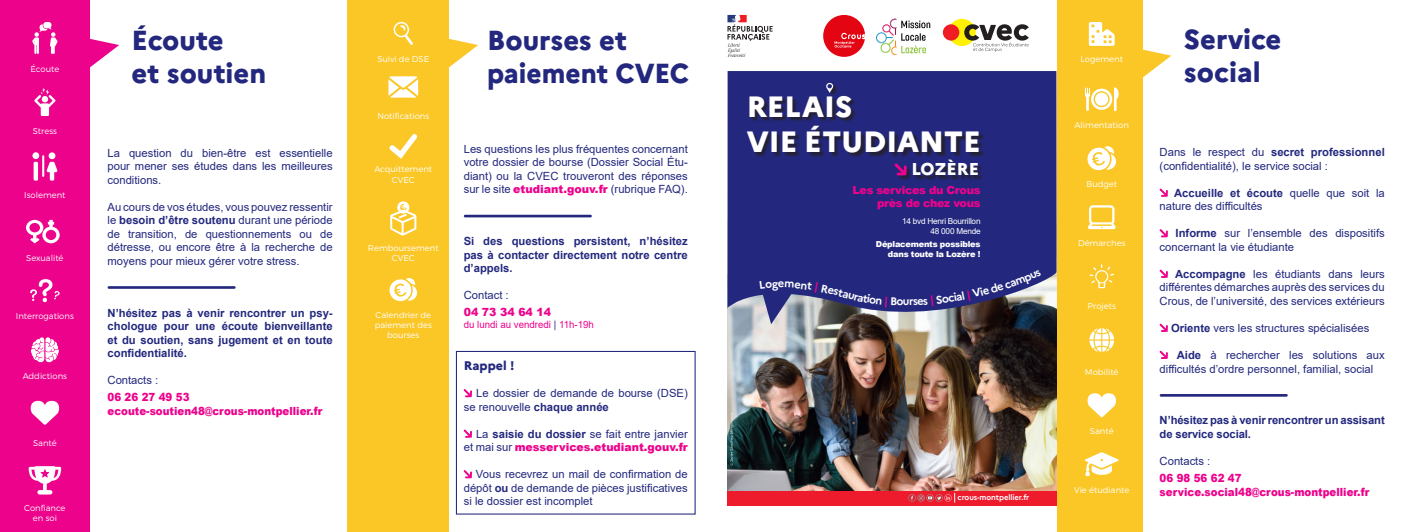
<style>
.page{position:relative;width:1404px;height:532px;background:#fff}
.page>*{position:absolute;margin:0;border:0;box-sizing:border-box;transform-origin:0 0}
.t1{font:800 29.25px/35.1px "Marianne";color:#fff}
.t2{font:800 27.5px/33px "Marianne";color:#23287e}
.t3{font:800 17.12px "Marianne";color:#fff}
.t4{font:800 12.5px "Marianne";color:#23287e}
.t5{font:11.25px/13.5px "Arial";color:#23287e;text-align:justify}
.t6{font:700 11.25px/13.5px "Arial";color:#23287e;text-align:justify}
.t7{font:900 11.25px/13.5px "Arial";color:#ed028c;scale:.91 1}
.t8{font:900 11.25px "Arial";color:#ed028c}
.t9{font:900 11.12px/13.4px "Arial";letter-spacing:-.03em;color:#ed028c;text-align:right}
.t10{font:10px "Arial";color:#ed028c}
.t11{font:300 8.38px/10.1px "Montserrat";color:#fff;text-align:center}
.t12{font:900 8.25px/9.9px "Arial";letter-spacing:-.03em;color:#fff;text-align:right}
.t13{font:8.25px/9.9px "Arial";letter-spacing:-.03em;color:#fff;text-align:right}
.t14{font:700 7.75px "Marianne";letter-spacing:-.01em;color:#fff}
.s1{font-weight:700}
.s2{font-weight:900;color:#ed028c}
.s3{color:#23287e}
</style>
<div class="page">
<img style="left:727px;top:329px;width:329px;height:161px">
<div style="left:727px;top:71px;width:329px;height:258px;background:#23287e"></div>
<svg style="left:730px;top:412px;width:3px;height:53px"></svg>
<div style="left:727px;top:490px;width:329px;height:15px;background:#ee1b2d"></div>
<svg style="left:908px;top:493px;width:47px;height:9px"></svg>
<svg style="left:727px;top:15px;width:45px;height:42px"></svg>
<svg style="left:823px;top:15px;width:42px;height:42px"></svg>
<img style="left:876px;top:18px;width:55px;height:38px">
<div style="left:948px;top:19px;width:27px;height:27px;background:#fff101;border-radius:50%"></div>
<div style="left:942px;top:24px;width:17px;height:17px;background:#ee1d23;border-radius:50%"></div>
<svg style="left:964px;top:24px;width:64px;height:28px"></svg>
<hr style="left:109px;top:286px;width:125px;height:3px;background:#23287e">
<div style="left:456px;top:351px;width:239px;height:163px;border:1px solid #23287e"></div>
<hr style="left:465px;top:215px;width:125px;height:2px;background:#23287e">
<svg style="left:463px;top:389px;width:9px;height:8px"></svg>
<svg style="left:463px;top:429px;width:9px;height:8px"></svg>
<svg style="left:463px;top:470px;width:9px;height:8px"></svg>
<div style="left:747px;top:84px;width:236px;height:73px;background:#231f20;opacity:.75"></div>
<svg style="left:826px;top:83px;width:7px;height:10px"></svg>
<div style="left:895px;top:161px;width:87px;height:20px;background:#231f20;opacity:.75"></div>
<svg style="left:894px;top:163px;width:12px;height:12px"></svg>
<svg style="left:1159px;top:188px;width:8px;height:9px"></svg>
<svg style="left:1159px;top:229px;width:8px;height:8px"></svg>
<svg style="left:1159px;top:269px;width:8px;height:9px"></svg>
<svg style="left:1159px;top:323px;width:8px;height:9px"></svg>
<svg style="left:1159px;top:350px;width:8px;height:9px"></svg>
<hr style="left:1160px;top:394px;width:126px;height:2px;background:#23287e">
<svg style="left:1142px;top:48px;width:29px;height:30px"></svg>
<svg style="left:90px;top:38px;width:29px;height:30px"></svg>
<svg style="left:448px;top:37px;width:30px;height:31px"></svg>
<div style="left:1056px;top:0;width:86px;height:531px;background:#fbc727"></div>
<svg style="left:1088px;top:22px;width:26px;height:24px"></svg>
<svg style="left:1085px;top:87px;width:33px;height:24px"></svg>
<div style="left:1094px;top:93px;width:14px;height:13px;background:#fff;border-radius:50%"></div>
<svg style="left:1087px;top:146px;width:28px;height:24px"></svg>
<svg style="left:1088px;top:205px;width:27px;height:24px"></svg>
<svg style="left:1089px;top:264px;width:25px;height:24px"></svg>
<svg style="left:1089px;top:328px;width:24px;height:24px"></svg>
<svg style="left:1087px;top:393px;width:28px;height:24px"></svg>
<svg style="left:1084px;top:452px;width:34px;height:24px"></svg>
<div style="left:0;top:0;width:90px;height:531px;background:#ed028c"></div>
<svg style="left:32px;top:22px;width:26px;height:32px"></svg>
<svg style="left:34px;top:88px;width:21px;height:28px"></svg>
<div style="left:32px;top:152px;width:7px;height:7px;background:#fff;border-radius:50%"></div>
<svg style="left:46px;top:162px;width:12px;height:18px"></svg>
<div style="left:49px;top:152px;width:6px;height:7px;background:#fff;border-radius:50%"></div>
<svg style="left:34px;top:162px;width:4px;height:18px"></svg>
<hr style="left:42px;top:155px;width:2px;height:22px;background:#fff">
<svg style="left:26px;top:220px;width:34px;height:23px"></svg>
<svg style="left:30px;top:279px;width:30px;height:23px"></svg>
<svg style="left:30px;top:337px;width:29px;height:26px"></svg>
<svg style="left:31px;top:400px;width:28px;height:24px"></svg>
<svg style="left:29px;top:466px;width:32px;height:28px"></svg>
<div style="left:347px;top:0;width:101px;height:531px;background:#fbc727"></div>
<svg style="left:393px;top:21px;width:20px;height:24px"></svg>
<svg style="left:388px;top:76px;width:30px;height:22px"></svg>
<svg style="left:389px;top:134px;width:28px;height:25px"></svg>
<svg style="left:390px;top:201px;width:27px;height:35px"></svg>
<svg style="left:389px;top:278px;width:28px;height:23px"></svg>
<svg style="left:759px;top:269px;width:282px;height:55px;background:#45487e"></svg>
<p class="t11" style="left:30px;top:64px;width:30px">Écoute</p>
<p class="t11" style="left:33px;top:126px;width:26px">Stress</p>
<p class="t11" style="left:24px;top:190px;width:43px">Isolement</p>
<p class="t11" style="left:26px;top:253px;width:39px">Sexualité</p>
<p class="t11" style="left:16px;top:310px;width:59px">Interrogations</p>
<p class="t11" style="left:23px;top:370px;width:46px">Addictions</p>
<p class="t11" style="left:33px;top:438px;width:25px">Santé</p>
<p class="t11" style="left:24px;top:503px;width:43px">Confiance en soi</p>
<h2 class="t2" style="left:132px;top:24px;width:136px">Écoute<br>et soutien</h2>
<p class="t5" style="left:107px;top:147px;width:226px">La question du bien-être est essentielle pour mener ses études dans les meilleures conditions.</p>
<p class="t5" style="left:107px;top:201px;width:226px">Au cours de vos études, vous pouvez ressentir le <span class="s1">besoin d’être soutenu</span> durant une période de transition, de questionnements ou de détresse, ou encore être à la recherche de moyens pour mieux gérer votre stress.</p>
<p class="t6" style="left:107px;top:307px;width:227px">N’hésitez pas à venir rencontrer un psy&shy;chologue pour une écoute bienveillante et du soutien, sans jugement et en toute confidentialité.</p>
<p class="t5" style="left:107px;top:374px;width:52px">Contacts :</p>
<p class="t7" style="left:107px;top:391px;width:237px">06 26 27 49 53 ecoute-soutien48@crous-montpellier.fr</p>
<p class="t11" style="left:377px;top:54px;width:53px">Suivi de DSE</p>
<p class="t11" style="left:377px;top:111px;width:53px">Notifications</p>
<p class="t11" style="left:374px;top:164px;width:59px">Acquittement<br>CVEC</p>
<p class="t11" style="left:368px;top:243px;width:72px">Remboursement<br>CVEC</p>
<p class="t11" style="left:375px;top:310px;width:59px">Calendrier de paiement des bourses</p>
<h2 class="t2" style="left:487px;top:24px;width:204px">Bourses et paiement CVEC</h2>
<p class="t5" style="left:463px;top:143px;width:225px">Les questions les plus fréquentes concernant votre dossier de bourse (Dossier Social Étu&shy;diant) ou la CVEC trouveront des réponses sur le site <span class="s2">etudiant.gouv.fr</span> (rubrique FAQ).</p>
<p class="t6" style="left:463px;top:235px;width:225px">Si des questions persistent, n’hésitez pas à contacter directement notre centre d’appels.</p>
<p class="t5" style="left:463px;top:289px;width:47px">Contact :</p>
<p class="t8" style="left:463px;top:308px;width:89px">04 73 34 64 14</p>
<p class="t10" style="left:463px;top:321px;width:132px">du lundi au vendredi <span class="s3">|</span> 11h-19h</p>
<p class="t4" style="left:463px;top:359px;width:52px">Rappel !</p>
<p class="t5" style="left:463px;top:387px;width:225px;text-indent:13px">Le dossier de demande de bourse (DSE) se renouvelle <span class="s1">chaque année</span></p>
<p class="t5" style="left:463px;top:428px;width:225px;text-align:right">La <span class="s1">saisie du dossier</span> se fait entre janvier<br>et mai sur <span class="s2">messervices.etudiant.gouv.fr</span></p>
<p class="t5" style="left:463px;top:467px;width:225px;text-indent:12px">Vous recevrez un mail de confirmation de dépôt <span class="s1">ou</span> de demande de pièces justificatives si le dossier est incomplet</p>
<h1 class="t1" style="left:746px;top:90px;width:235px">RELAIS<br>VIE ÉTUDIANTE</h1>
<h3 class="t3" style="left:911px;top:160px;width:69px">LOZÈRE</h3>
<p class="t9" style="left:852px;top:184px;width:129px">Les services du Crous près de chez vous</p>
<p class="t13" style="left:902px;top:217px;width:80px">14 bvd Henri Bourrillon<br>48 000 Mende</p>
<p class="t12" style="left:875px;top:240px;width:106px">Déplacements possibles dans toute la Lozère !</p>
<p class="t14" style="left:957px;top:494px;width:73px">crous-montpellier.fr</p>
<p class="t11" style="left:1080px;top:54px;width:44px">Logement</p>
<p class="t11" style="left:1074px;top:120px;width:56px">Alimentation</p>
<p class="t11" style="left:1086px;top:179px;width:32px">Budget</p>
<p class="t11" style="left:1077px;top:238px;width:49px">Démarches</p>
<p class="t11" style="left:1087px;top:301px;width:30px">Projets</p>
<p class="t11" style="left:1084px;top:367px;width:35px">Mobilité</p>
<p class="t11" style="left:1089px;top:426px;width:25px">Santé</p>
<p class="t11" style="left:1073px;top:485px;width:57px">Vie étudiante</p>
<h2 class="t2" style="left:1183px;top:24px;width:99px">Service social</h2>
<p class="t5" style="left:1159px;top:147px;width:227px">Dans le respect du <span class="s1">secret professionnel </span>(confidentialité), le service social :</p>
<p class="t5" style="left:1159px;top:187px;width:226px;text-indent:14px"><span class="s1">Accueille et écoute</span> quelle que soit la nature des difficultés</p>
<p class="t5" style="left:1159px;top:228px;width:226px;text-indent:16px"><span class="s1">Informe</span> sur l’ensemble des dispositifs concernant la vie étudiante</p>
<p class="t5" style="left:1159px;top:268px;width:226px;text-indent:15px"><span class="s1">Accompagne</span> les étudiants dans leurs différentes démarches auprès des services du Crous, de l’université, des services extérieurs</p>
<p class="t5" style="left:1170px;top:322px;width:200px"><span class="s1">Oriente</span> vers les structures spécialisées</p>
<p class="t5" style="left:1159px;top:349px;width:227px;text-indent:17px"><span class="s1">Aide</span> à rechercher les solutions aux difficultés d’ordre personnel, familial, social</p>
<p class="t6" style="left:1159px;top:414px;width:226px">N’hésitez pas à venir rencontrer un assisant de service social.</p>
<p class="t5" style="left:1159px;top:455px;width:52px">Contacts :</p>
<p class="t7" style="left:1159px;top:472px;width:232px">06 98 56 62 47 service.social48@crous-montpellier.fr</p>
</div>
